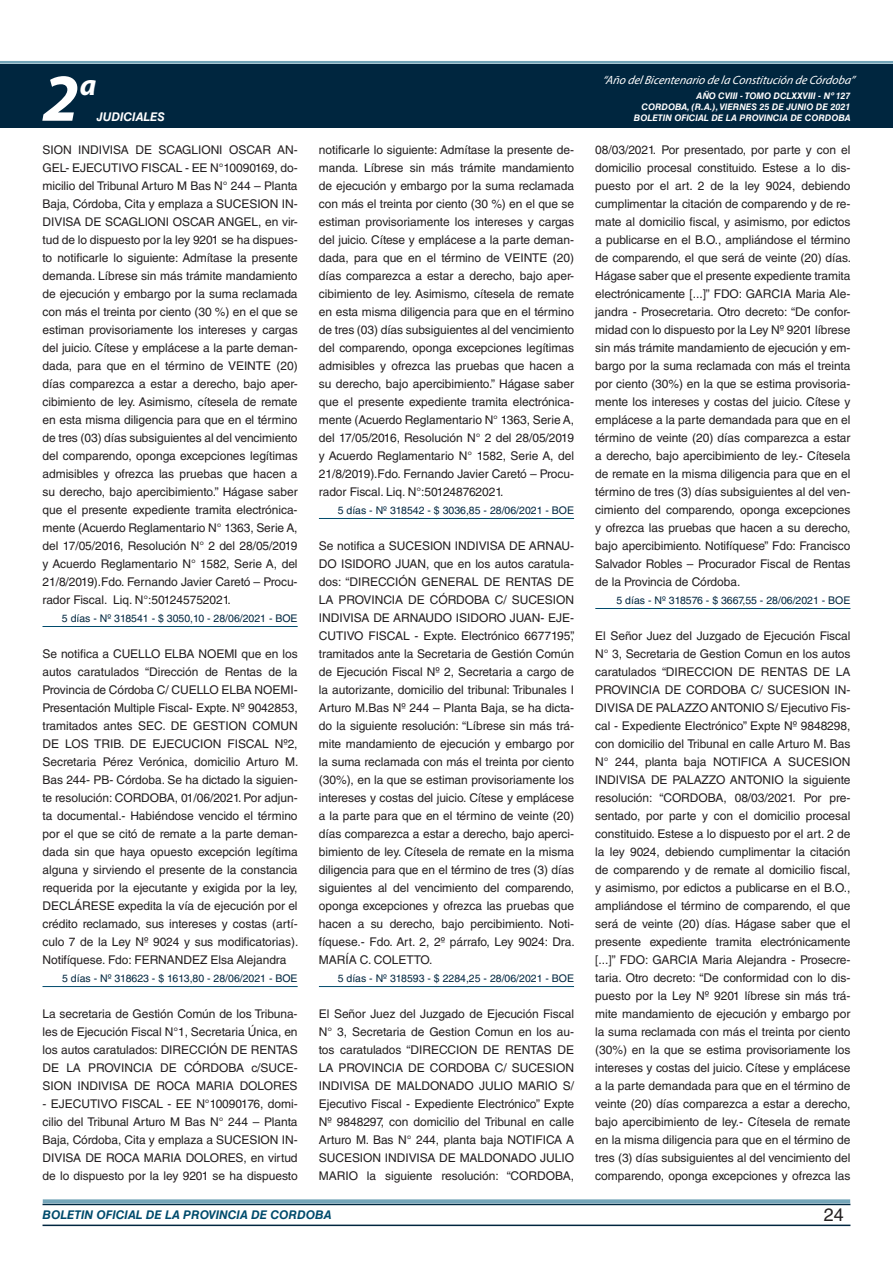
<style>
.page{position:relative;width:893px;height:1263px;background:#fff}
.page>*{position:absolute;margin:0;border:0;box-sizing:border-box;transform-origin:0 0}
.t1{font:italic 700 67.5px "Myriad Pro";color:#fff}
.t2{font:italic 700 30px "Myriad Pro";color:#fff}
.t3{font:18px "Helvetica LT Std";color:#231f20}
.t4{font:12px/18px "Helvetica LT Std";letter-spacing:-.005em;color:#231f20;text-align:justify}
.t5{font:italic 12px "Myriad Pro";color:#fff}
.t6{font:italic 700 12px "Helvetica LT Std";color:#004b6c}
.t7{font:italic 700 12px "Helvetica LT Std";color:#fff}
.t8{font:10.5px "Helvetica LT Std";color:#00263f}
.t9{font:italic 700 9px/10.8px "Helvetica LT Std";color:#fff;text-align:right}
</style>
<div class="page">
<div style="left:0;top:61px;width:893px;height:6px;background:#fff;opacity:.75"></div>
<div style="left:0;top:64px;width:893px;height:64px;background:#00263f"></div>
<hr style="left:43px;top:1224px;width:807px;height:2px;background:#00263f">
<div style="left:42px;top:1198px;width:809px;height:8px;background:#fff;opacity:.75"></div>
<hr style="left:43px;top:626px;width:255px;height:1px;background:#004b6c">
<hr style="left:43px;top:986px;width:255px;height:1px;background:#004b6c">
<hr style="left:319px;top:518px;width:255px;height:1px;background:#004b6c">
<hr style="left:319px;top:986px;width:255px;height:1px;background:#004b6c">
<hr style="left:595px;top:608px;width:255px;height:1px;background:#004b6c">
<p class="t5" style="left:603px;top:72px;width:254px">“Año delBicentenario de la Constitución de Córdoba”</p>
<h1 class="t1" style="left:43px;top:54px;width:38px">2</h1>
<h2 class="t2" style="left:80px;top:66px;width:18px">a</h2>
<p class="t9" style="left:642px;top:91px;width:210px">AÑO CVIII - TOMO DCLXXVIII - Nº 127<br>CORDOBA, (R.A.), VIERNES 25 DE JUNIO DE 2021</p>
<p class="t7" style="left:97px;top:110px;width:70px">JUDICIALES</p>
<p class="t9" style="left:634px;top:112px;width:218px">BOLETIN OFICIAL DE LA PROVINCIA DE CORDOBA</p>
<p class="t4" style="left:43px;top:141px;width:257px">SION INDIVISA DE SCAGLIONI OSCAR AN-GEL- EJECUTIVO FISCAL - EE N°10090169, do&shy;micilio del Tribunal Arturo M Bas N° 244 – Planta Baja, Córdoba, Cita y emplaza a SUCESION IN-DIVISA DE SCAGLIONI OSCAR ANGEL, en vir&shy;tud de lo dispuesto por la ley 9201 se ha dispues&shy;to notificarle lo siguiente: Admítase la presente demanda. Líbrese sin más trámite mandamiento de ejecución y embargo por la suma reclamada con más el treinta por ciento (30 %) en el que se estiman provisoriamente los intereses y cargas del juicio. Cítese y emplácese a la parte deman&shy;dada, para que en el término de VEINTE (20) días comparezca a estar a derecho, bajo aper&shy;cibimiento de ley. Asimismo, cítesela de remate en esta misma diligencia para que en el término de tres (03) días subsiguientes al del vencimiento del comparendo, oponga excepciones legítimas admisibles y ofrezca las pruebas que hacen a su derecho, bajo apercibimiento.” Hágase saber que el presente expediente tramita electrónica&shy;mente (Acuerdo Reglamentario N° 1363, Serie A, del 17/05/2016, Resolución N° 2 del 28/05/2019 y Acuerdo Reglamentario N° 1582, Serie A, del 21/8/2019).Fdo. Fernando Javier Caretó – Procu&shy;rador Fiscal. Liq. N°:501245752021.</p>
<p class="t8" style="left:62px;top:612px;width:237px">5 días - Nº 318541 - $ 3050,10 - 28/06/2021 - BOE</p>
<p class="t4" style="left:43px;top:645px;width:257px">Se notifica a CUELLO ELBA NOEMI que en los autos caratulados “Dirección de Rentas de la Provincia de Córdoba C/ CUELLO ELBA NOEMI-Presentación Multiple Fiscal- Expte. Nº 9042853, tramitados antes SEC. DE GESTION COMUN DE LOS TRIB. DE EJECUCION FISCAL Nº2, Secretaria Pérez Verónica, domicilio Arturo M.<br>Bas 244- PB- Córdoba. Se ha dictado la siguien&shy;te resolución: CORDOBA, 01/06/2021. Por adjun&shy;ta documental.- Habiéndose vencido el término por el que se citó de remate a la parte deman&shy;dada sin que haya opuesto excepción legítima alguna y sirviendo el presente de la constancia requerida por la ejecutante y exigida por la ley, DECLÁRESE expedita la vía de ejecución por el crédito reclamado, sus intereses y costas (artí&shy;culo 7 de la Ley Nº 9024 y sus modificatorias).<br>Notifíquese. Fdo: FERNANDEZ Elsa Alejandra</p>
<p class="t8" style="left:62px;top:972px;width:237px">5 días - Nº 318623 - $ 1613,80 - 28/06/2021 - BOE</p>
<p class="t4" style="left:43px;top:1005px;width:257px">La secretaria de Gestión Común de los Tribuna&shy;les de Ejecución Fiscal N°1, Secretaria Única, en los autos caratulados: DIRECCIÓN DE RENTAS DE LA PROVINCIA DE CÓRDOBA c/SUCE-SION INDIVISA DE ROCA MARIA DOLORES</p>
<p class="t4" style="left:43px;top:1095px;width:257px">- EJECUTIVO FISCAL - EE N°10090176, domi&shy;cilio del Tribunal Arturo M Bas N° 244 – Planta Baja, Córdoba, Cita y emplaza a SUCESION IN-DIVISA DE ROCA MARIA DOLORES, en virtud de lo dispuesto por la ley 9201 se ha dispuesto</p>
<p class="t4" style="left:319px;top:141px;width:257px">notificarle lo siguiente: Admítase la presente de&shy;manda. Líbrese sin más trámite mandamiento de ejecución y embargo por la suma reclamada con más el treinta por ciento (30 %) en el que se estiman provisoriamente los intereses y cargas del juicio. Cítese y emplácese a la parte deman&shy;dada, para que en el término de VEINTE (20) días comparezca a estar a derecho, bajo aper&shy;cibimiento de ley. Asimismo, cítesela de remate en esta misma diligencia para que en el término de tres (03) días subsiguientes al del vencimiento del comparendo, oponga excepciones legítimas admisibles y ofrezca las pruebas que hacen a su derecho, bajo apercibimiento.” Hágase saber que el presente expediente tramita electrónica&shy;mente (Acuerdo Reglamentario N° 1363, Serie A, del 17/05/2016, Resolución N° 2 del 28/05/2019 y Acuerdo Reglamentario N° 1582, Serie A, del 21/8/2019).Fdo. Fernando Javier Caretó – Procu&shy;rador Fiscal. Liq. N°:501248762021.</p>
<p class="t8" style="left:338px;top:504px;width:238px">5 días - Nº 318542 - $ 3036,85 - 28/06/2021 - BOE</p>
<p class="t4" style="left:319px;top:537px;width:257px">Se notifica a SUCESION INDIVISA DE ARNAU-DO ISIDORO JUAN, que en los autos caratula&shy;dos: “DIRECCIÓN GENERAL DE RENTAS DE LA PROVINCIA DE CÓRDOBA C/ SUCESION INDIVISA DE ARNAUDO ISIDORO JUAN- EJE-CUTIVO FISCAL - Expte. Electrónico 6677195”, tramitados ante la Secretaria de Gestión Común de Ejecución Fiscal Nº 2, Secretaria a cargo de la autorizante, domicilio del tribunal: Tribunales I Arturo M.Bas Nº 244 – Planta Baja, se ha dicta&shy;do la siguiente resolución: “Líbrese sin más trá&shy;mite mandamiento de ejecución y embargo por la suma reclamada con más el treinta por ciento (30%), en la que se estiman provisoriamente los intereses y costas del juicio. Cítese y emplácese a la parte para que en el término de veinte (20) días comparezca a estar a derecho, bajo aperci&shy;bimiento de ley. Cítesela de remate en la misma diligencia para que en el término de tres (3) días siguientes al del vencimiento del comparendo, oponga excepciones y ofrezca las pruebas que hacen a su derecho, bajo percibimiento. Noti&shy;fíquese.- Fdo. Art. 2, 2º párrafo, Ley 9024: Dra.<br>MARÍA C. COLETTO.</p>
<p class="t8" style="left:338px;top:972px;width:238px">5 días - Nº 318593 - $ 2284,25 - 28/06/2021 - BOE</p>
<p class="t4" style="left:319px;top:1005px;width:257px">El Señor Juez del Juzgado de Ejecución Fiscal N° 3, Secretaria de Gestion Comun en los au&shy;tos caratulados “DIRECCION DE RENTAS DE LA PROVINCIA DE CORDOBA C/ SUCESION INDIVISA DE MALDONADO JULIO MARIO S/ Ejecutivo Fiscal - Expediente Electrónico” Expte Nº 9848297, con domicilio del Tribunal en calle Arturo M. Bas N° 244, planta baja NOTIFICA A SUCESION INDIVISA DE MALDONADO JULIO MARIO la siguiente resolución: “CORDOBA,</p>
<p class="t4" style="left:595px;top:141px;width:257px">08/03/2021. Por presentado, por parte y con el domicilio procesal constituido. Estese a lo dis&shy;puesto por el art. 2 de la ley 9024, debiendo cumplimentar la citación de comparendo y de re&shy;mate al domicilio fiscal, y asimismo, por edictos a publicarse en el B.O., ampliándose el término de comparendo, el que será de veinte (20) días.<br>Hágase saber que el presente expediente tramita electrónicamente [...]” FDO: GARCIA Maria Ale&shy;jandra - Prosecretaria. Otro decreto: “De confor&shy;midad con lo dispuesto por la Ley Nº 9201 líbrese sin más trámite mandamiento de ejecución y em&shy;bargo por la suma reclamada con más el treinta por ciento (30%) en la que se estima provisoria&shy;mente los intereses y costas del juicio. Cítese y emplácese a la parte demandada para que en el término de veinte (20) días comparezca a estar a derecho, bajo apercibimiento de ley.- Cítesela de remate en la misma diligencia para que en el término de tres (3) días subsiguientes al del ven&shy;cimiento del comparendo, oponga excepciones y ofrezca las pruebas que hacen a su derecho, bajo apercibimiento. Notifíquese” Fdo: Francisco Salvador Robles – Procurador Fiscal de Rentas de la Provincia de Córdoba.</p>
<p class="t8" style="left:617px;top:594px;width:235px">5 días - Nº 318576 - $ 3667,55 - 28/06/2021 - BOE</p>
<p class="t4" style="left:595px;top:627px;width:257px">El Señor Juez del Juzgado de Ejecución Fiscal N° 3, Secretaria de Gestion Comun en los autos caratulados “DIRECCION DE RENTAS DE LA PROVINCIA DE CORDOBA C/ SUCESION IN-DIVISA DE PALAZZO ANTONIO S/ Ejecutivo Fis&shy;cal - Expediente Electrónico” Expte Nº 9848298, con domicilio del Tribunal en calle Arturo M. Bas N° 244, planta baja NOTIFICA A SUCESION INDIVISA DE PALAZZO ANTONIO la siguiente resolución: “CORDOBA, 08/03/2021. Por pre&shy;sentado, por parte y con el domicilio procesal constituido. Estese a lo dispuesto por el art. 2 de la ley 9024, debiendo cumplimentar la citación de comparendo y de remate al domicilio fiscal, y asimismo, por edictos a publicarse en el B.O., ampliándose el término de comparendo, el que será de veinte (20) días. Hágase saber que el presente expediente tramita electrónicamente [...]” FDO: GARCIA Maria Alejandra - Prosecre&shy;taria. Otro decreto: “De conformidad con lo dis&shy;puesto por la Ley Nº 9201 líbrese sin más trá&shy;mite mandamiento de ejecución y embargo por la suma reclamada con más el treinta por ciento (30%) en la que se estima provisoriamente los intereses y costas del juicio. Cítese y emplácese a la parte demandada para que en el término de veinte (20) días comparezca a estar a derecho, bajo apercibimiento de ley.- Cítesela de remate en la misma diligencia para que en el término de tres (3) días subsiguientes al del vencimiento del comparendo, oponga excepciones y ofrezca las</p>
<p class="t6" style="left:43px;top:1208px;width:290px">BOLETIN OFICIAL DE LA PROVINCIA DE CORDOBA</p>
<h3 class="t3" style="left:824px;top:1204px;width:22px">24</h3>
</div>
